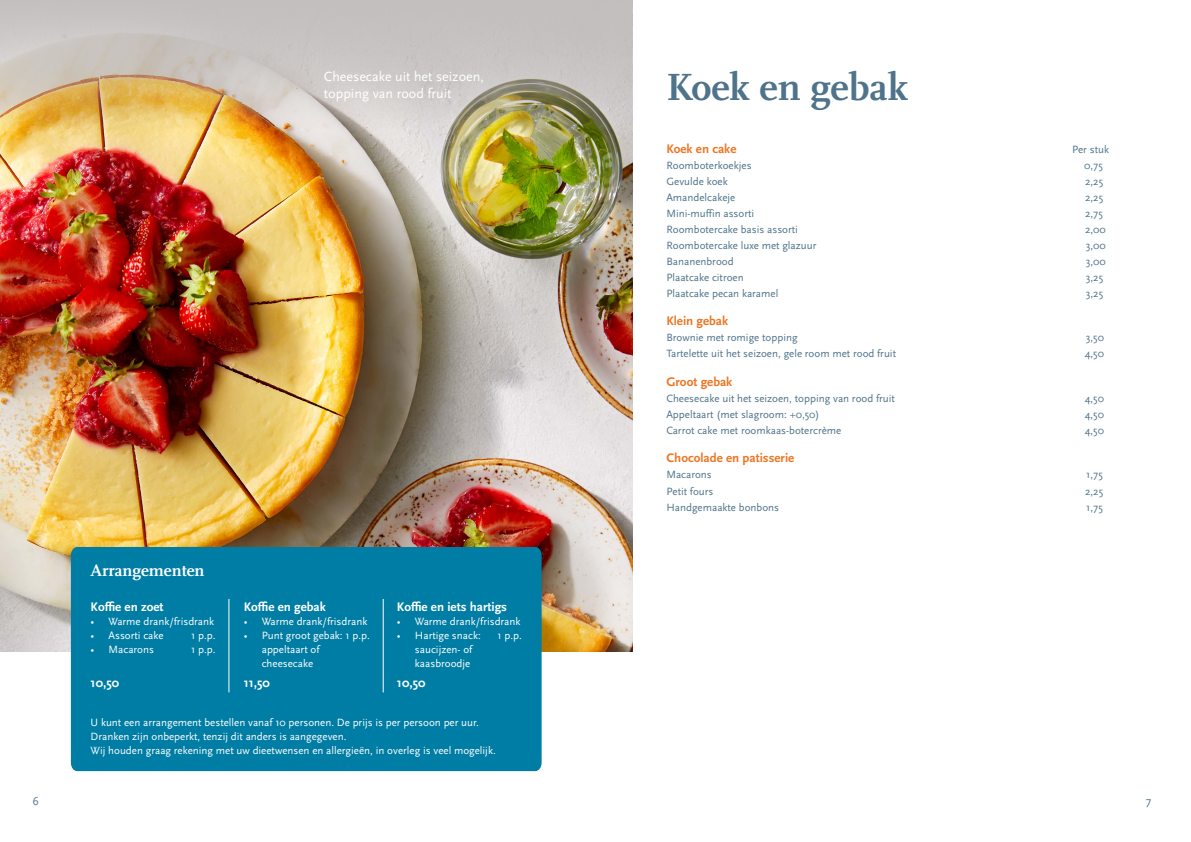
<style>
.page{position:relative;width:1191px;height:842px;background:#fff}
.page>*{position:absolute;margin:0;border:0;box-sizing:border-box;transform-origin:0 0}
.t1{font:700 39.6px "Scala";color:#4e738a}
.t2{font:700 17px "Scala";color:#fff}
.t3{font:14px/16.9px "Scala Sans";color:#fff}
.t4{font:700 13px "Scala Sans OT";color:#fff}
.t5{font:700 13px "Scala Sans OT";color:#ed7623}
.t6{font:12px "Scala Sans";color:#4e738a}
.t7{font:11px "Scala Sans";color:#4e738a}
.t8{font:11px/14px "Scala Sans";color:#fff}
</style>
<div class="page">
<img style="left:0;top:129px;width:632px;height:523px">
<div style="left:71px;top:547px;width:470px;height:224px;background:#007da4"></div>
<svg style="left:0;top:0;width:632px;height:129px;background:#c9beac"></svg>
<hr style="left:229px;top:599px;width:1px;height:93px;background:#fff">
<hr style="left:383px;top:599px;width:1px;height:93px;background:#fff">
<p class="t3" style="left:324px;top:68px;width:161px">Cheesecake uit het seizoen, topping van rood fruit</p>
<h2 class="t2" style="left:91px;top:561px;width:115px">Arrangementen</h2>
<p class="t4" style="left:91px;top:599px;width:74px">Koffie en zoet</p>
<p class="t8" style="left:91px;top:614px;width:125px">• Warme drank/frisdrank</p>
<p class="t8" style="left:91px;top:628px;width:75px">• Assorti cake</p>
<p class="t8" style="left:191px;top:628px;width:26px">1 p.p.</p>
<p class="t8" style="left:91px;top:642px;width:65px">• Macarons</p>
<p class="t8" style="left:191px;top:642px;width:26px">1 p.p.</p>
<p class="t4" style="left:91px;top:675px;width:30px">10,50</p>
<p class="t4" style="left:244px;top:599px;width:84px">Koffie en gebak</p>
<p class="t8" style="left:244px;top:614px;width:125px">• Warme drank/frisdrank</p>
<p class="t8" style="left:262px;top:628px;width:110px;text-indent:-18px">• Punt groot gebak: 1 p.p. appeltaart of cheesecake</p>
<p class="t4" style="left:244px;top:675px;width:28px">11,50</p>
<p class="t4" style="left:397px;top:599px;width:112px">Koffie en iets hartigs</p>
<p class="t8" style="left:397px;top:614px;width:125px">• Warme drank/frisdrank</p>
<p class="t8" style="left:397px;top:628px;width:85px">• Hartige snack:</p>
<p class="t8" style="left:497px;top:628px;width:26px">1 p.p.</p>
<p class="t8" style="left:415px;top:642px;width:59px">saucijzen- of kaasbroodje</p>
<p class="t4" style="left:397px;top:675px;width:30px">10,50</p>
<p class="t8" style="left:91px;top:716px;width:407px">U kunt een arrangement bestellen vanaf 10 personen. De prijs is per persoon per uur.<br>Dranken zijn onbeperkt, tenzij dit anders is aangegeven.<br>Wij houden graag rekening met uw dieetwensen en allergieën, in overleg is veel mogelijk.</p>
<h1 class="t1" style="left:666px;top:65px;width:243px">Koek en gebak</h1>
<p class="t5" style="left:666px;top:141px;width:72px">Koek en cake</p>
<p class="t7" style="left:1072px;top:143px;width:38px">Per stuk</p>
<p class="t7" style="left:666px;top:159px;width:87px">Roomboterkoekjes</p>
<p class="t7" style="left:1084px;top:159px;width:20px">0,75</p>
<p class="t7" style="left:666px;top:175px;width:63px">Gevulde koek</p>
<p class="t7" style="left:1085px;top:175px;width:20px">2,25</p>
<p class="t7" style="left:666px;top:191px;width:70px">Amandelcakeje</p>
<p class="t7" style="left:1085px;top:191px;width:20px">2,25</p>
<p class="t7" style="left:666px;top:207px;width:89px">Mini-muffin assorti</p>
<p class="t7" style="left:1085px;top:207px;width:19px">2,75</p>
<p class="t7" style="left:666px;top:223px;width:133px">Roombotercake basis assorti</p>
<p class="t7" style="left:1085px;top:223px;width:22px">2,00</p>
<p class="t7" style="left:666px;top:239px;width:152px">Roombotercake luxe met glazuur</p>
<p class="t7" style="left:1085px;top:239px;width:22px">3,00</p>
<p class="t7" style="left:666px;top:255px;width:69px">Bananenbrood</p>
<p class="t7" style="left:1085px;top:255px;width:22px">3,00</p>
<p class="t7" style="left:666px;top:271px;width:79px">Plaatcake citroen</p>
<p class="t7" style="left:1085px;top:271px;width:19px">3,25</p>
<p class="t7" style="left:666px;top:287px;width:113px">Plaatcake pecan karamel</p>
<p class="t7" style="left:1085px;top:287px;width:19px">3,25</p>
<p class="t5" style="left:666px;top:313px;width:63px">Klein gebak</p>
<p class="t7" style="left:666px;top:332px;width:133px">Brownie met romige topping</p>
<p class="t7" style="left:1085px;top:332px;width:20px">3,50</p>
<p class="t7" style="left:666px;top:348px;width:231px">Tartelette uit het seizoen, gele room met rood fruit</p>
<p class="t7" style="left:1084px;top:348px;width:21px">4,50</p>
<p class="t5" style="left:666px;top:374px;width:67px">Groot gebak</p>
<p class="t7" style="left:666px;top:392px;width:230px">Cheesecake uit het seizoen, topping van rood fruit</p>
<p class="t7" style="left:1084px;top:392px;width:21px">4,50</p>
<p class="t7" style="left:666px;top:408px;width:155px">Appeltaart (met slagroom: +0,50)</p>
<p class="t7" style="left:1084px;top:408px;width:21px">4,50</p>
<p class="t7" style="left:666px;top:424px;width:176px">Carrot cake met roomkaas-botercrème</p>
<p class="t7" style="left:1084px;top:424px;width:21px">4,50</p>
<p class="t5" style="left:666px;top:450px;width:129px">Chocolade en patisserie</p>
<p class="t7" style="left:666px;top:469px;width:47px">Macarons</p>
<p class="t7" style="left:1086px;top:469px;width:18px">1,75</p>
<p class="t7" style="left:666px;top:485px;width:49px">Petit fours</p>
<p class="t7" style="left:1085px;top:485px;width:20px">2,25</p>
<p class="t7" style="left:666px;top:501px;width:114px">Handgemaakte bonbons</p>
<p class="t7" style="left:1086px;top:501px;width:18px">1,75</p>
<p class="t6" style="left:33px;top:794px;width:8px">6</p>
<p class="t6" style="left:1145px;top:794px;width:7px">7</p>
</div>
